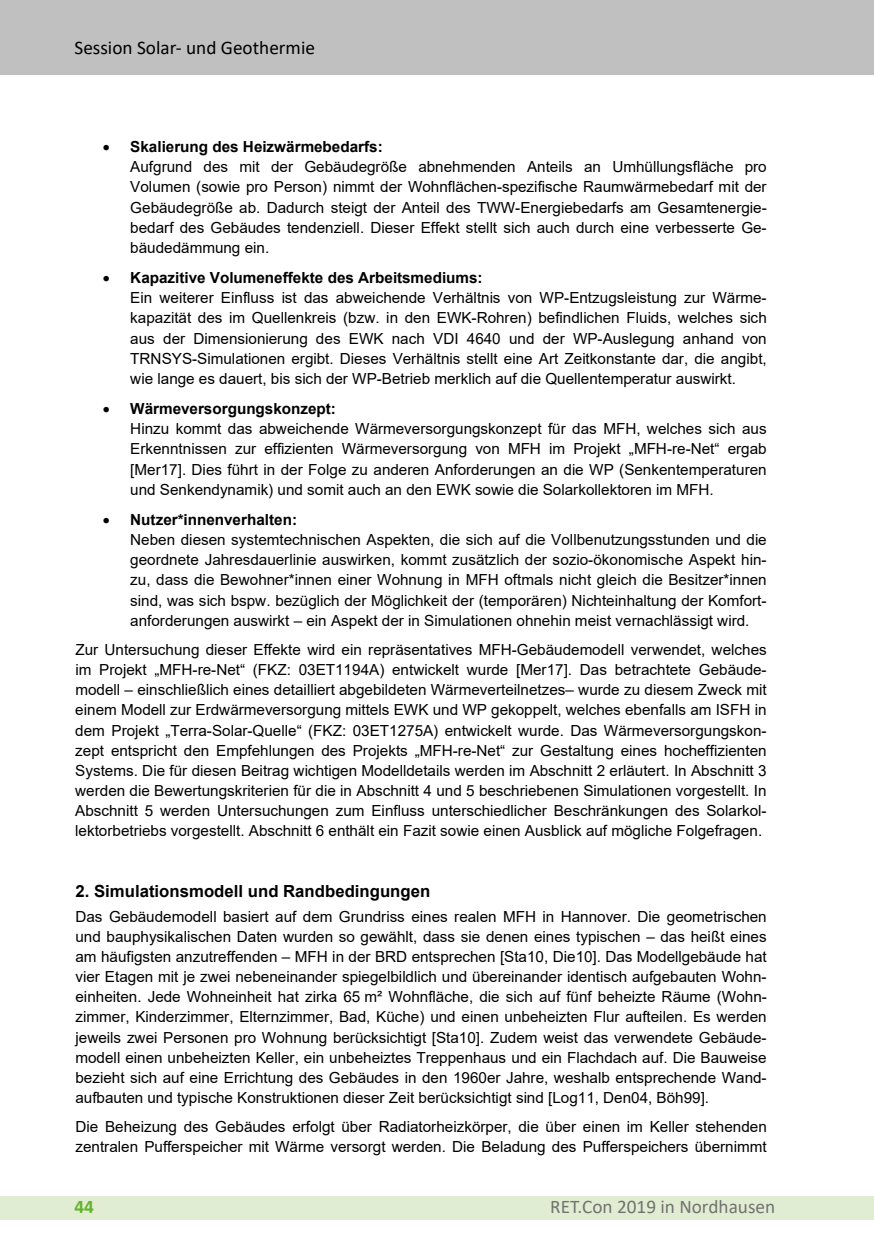
<style>
.page{position:relative;width:874px;height:1241px;background:#fff}
.page>*{position:absolute;margin:0;border:0;box-sizing:border-box;transform-origin:0 0}
.t1{font:19.25px "Calibri";color:#000}
.t2{font:19.25px "Calibri";color:#727271}
.t3{font:700 19.25px "Calibri";color:#65b32e}
.t4{font:700 16.8px "Arial";color:#000}
.t5{font:15.22px/20.1px "Arial";color:#000}
.s1{font-weight:700}
</style>
<div class="page">
<div style="left:0;top:1196px;width:873px;height:23px;background:#e1edd2"></div>
<div style="left:0;top:0;width:873px;height:74px;background:#c1c0c0"></div>
<p class="t1" style="left:74px;top:34px;width:242px">Session Solar- und Geothermie</p>
<p class="t5" style="left:130px;top:137px;width:637px;text-indent:-27px">• <span class="s1">Skalierung des Heizwärmebedarfs:<br></span>Aufgrund des mit der Gebäudegröße abnehmenden Anteils an Umhüllungsfläche pro Volumen (sowie pro Person) nimmt der Wohnflächen-spezifische Raumwärmebedarf mit der Gebäudegröße ab. Dadurch steigt der Anteil des TWW-Energiebedarfs am Gesamtenergie&shy;bedarf des Gebäudes tendenziell. Dieser Effekt stellt sich auch durch eine verbesserte Ge&shy;bäudedämmung ein.</p>
<p class="t5" style="left:130px;top:268px;width:637px;text-indent:-27px">• <span class="s1">Kapazitive Volumeneffekte des Arbeitsmediums:<br></span>Ein weiterer Einfluss ist das abweichende Verhältnis von WP-Entzugsleistung zur Wärme&shy;kapazität des im Quellenkreis (bzw. in den EWK-Rohren) befindlichen Fluids, welches sich aus der Dimensionierung des EWK nach VDI 4640 und der WP-Auslegung anhand von TRNSYS-Simulationen ergibt. Dieses Verhältnis stellt eine Art Zeitkonstante dar, die angibt, wie lange es dauert, bis sich der WP-Betrieb merklich auf die Quellentemperatur auswirkt.</p>
<p class="t5" style="left:130px;top:398px;width:637px;text-indent:-27px">• <span class="s1">Wärmeversorgungskonzept:<br></span>Hinzu kommt das abweichende Wärmeversorgungskonzept für das MFH, welches sich aus Erkenntnissen zur effizienten Wärmeversorgung von MFH im Projekt „MFH-re-Net“ ergab [Mer17]. Dies führt in der Folge zu anderen Anforderungen an die WP (Senkentemperaturen und Senkendynamik) und somit auch an den EWK sowie die Solarkollektoren im MFH.</p>
<p class="t5" style="left:130px;top:509px;width:637px;text-indent:-27px">• <span class="s1">Nutzer*innenverhalten:<br></span>Neben diesen systemtechnischen Aspekten, die sich auf die Vollbenutzungsstunden und die geordnete Jahresdauerlinie auswirken, kommt zusätzlich der sozio-ökonomische Aspekt hin&shy;zu, dass die Bewohner*innen einer Wohnung in MFH oftmals nicht gleich die Besitzer*innen sind, was sich bspw. bezüglich der Möglichkeit der (temporären) Nichteinhaltung der Komfort&shy;anforderungen auswirkt – ein Aspekt der in Simulationen ohnehin meist vernachlässigt wird.</p>
<p class="t5" style="left:75px;top:639px;width:692px;text-align:justify">Zur Untersuchung dieser Effekte wird ein repräsentatives MFH-Gebäudemodell verwendet, welches im Projekt „MFH-re-Net“ (FKZ: 03ET1194A) entwickelt wurde [Mer17]. Das betrachtete Gebäude&shy;modell – einschließlich eines detailliert abgebildeten Wärmeverteilnetzes– wurde zu diesem Zweck mit einem Modell zur Erdwärmeversorgung mittels EWK und WP gekoppelt, welches ebenfalls am ISFH in dem Projekt „Terra-Solar-Quelle“ (FKZ: 03ET1275A) entwickelt wurde. Das Wärmeversorgungskon&shy;zept entspricht den Empfehlungen des Projekts „MFH-re-Net“ zur Gestaltung eines hocheffizienten Systems. Die für diesen Beitrag wichtigen Modelldetails werden im Abschnitt 2 erläutert. In Abschnitt 3 werden die Bewertungskriterien für die in Abschnitt 4 und 5 beschriebenen Simulationen vorgestellt. In Abschnitt 5 werden Untersuchungen zum Einfluss unterschiedlicher Beschränkungen des Solarkol&shy;lektorbetriebs vorgestellt. Abschnitt 6 enthält ein Fazit sowie einen Ausblick auf mögliche Folgefragen.</p>
<p class="t4" style="left:75px;top:878px;width:356px">2. Simulationsmodell und Randbedingungen</p>
<p class="t5" style="left:75px;top:906px;width:692px;text-align:justify">Das Gebäudemodell basiert auf dem Grundriss eines realen MFH in Hannover. Die geometrischen und bauphysikalischen Daten wurden so gewählt, dass sie denen eines typischen – das heißt eines am häufigsten anzutreffenden – MFH in der BRD entsprechen [Sta10, Die10]. Das Modellgebäude hat vier Etagen mit je zwei nebeneinander spiegelbildlich und übereinander identisch aufgebauten Wohn&shy;einheiten. Jede Wohneinheit hat zirka 65 m² Wohnfläche, die sich auf fünf beheizte Räume (Wohn&shy;zimmer, Kinderzimmer, Elternzimmer, Bad, Küche) und einen unbeheizten Flur aufteilen. Es werden jeweils zwei Personen pro Wohnung berücksichtigt [Sta10]. Zudem weist das verwendete Gebäude&shy;modell einen unbeheizten Keller, ein unbeheiztes Treppenhaus und ein Flachdach auf. Die Bauweise bezieht sich auf eine Errichtung des Gebäudes in den 1960er Jahre, weshalb entsprechende Wand&shy;aufbauten und typische Konstruktionen dieser Zeit berücksichtigt sind [Log11, Den04, Böh99].</p>
<p class="t5" style="left:75px;top:1116px;width:692px">Die Beheizung des Gebäudes erfolgt über Radiatorheizkörper, die über einen im Keller stehenden zentralen Pufferspeicher mit Wärme versorgt werden. Die Beladung des Pufferspeichers übernimmt</p>
<p class="t3" style="left:74px;top:1192px;width:21px">44</p>
<p class="t2" style="left:550px;top:1193px;width:226px">RET.Con 2019 in Nordhausen</p>
</div>
